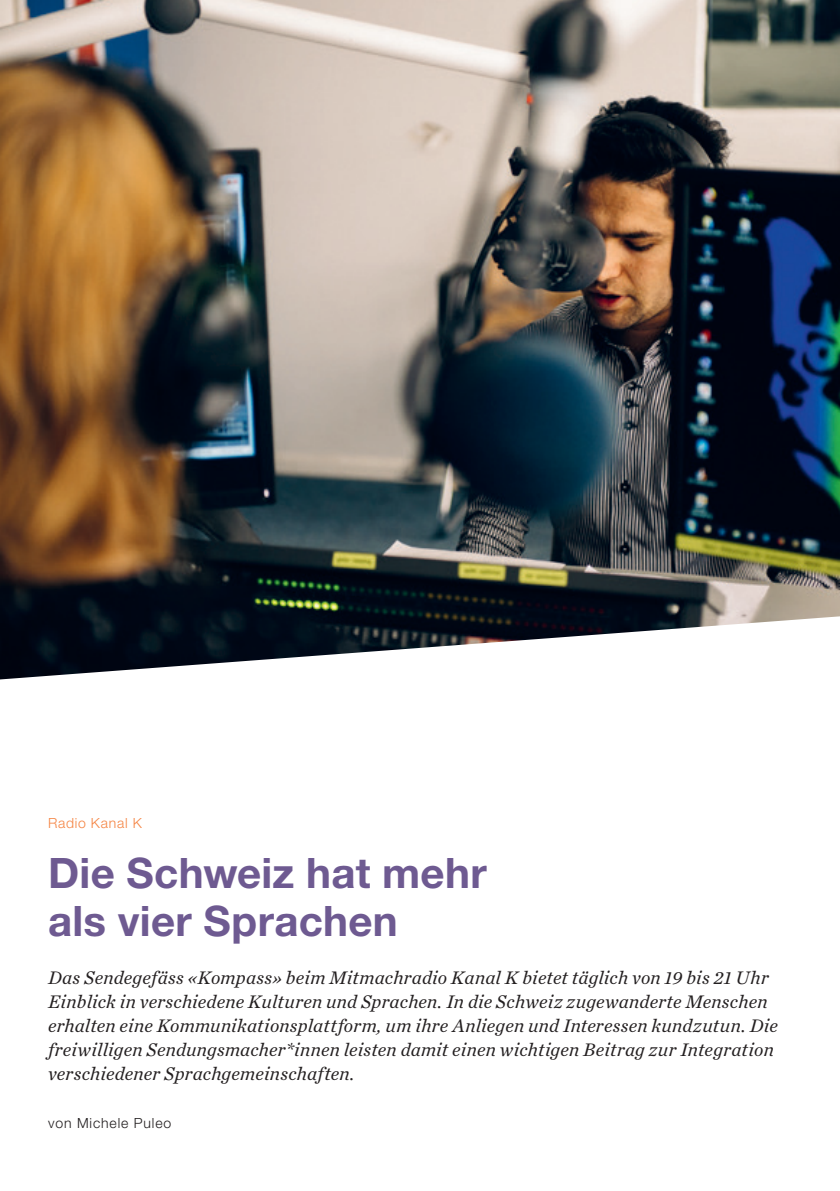
<style>
.page{position:relative;width:840px;height:1191px;background:#fff}
.page>*{position:absolute;margin:0;border:0;box-sizing:border-box;transform-origin:0 0}
.t1{font:700 42px/48px "Helvetica Neue LT Std";letter-spacing:.005em;color:#6e5a91}
.t2{font:italic 19px/24px "Chronicle Text G1";letter-spacing:.01em;color:#231f20}
.t3{font:300 14px "Helvetica Neue LT Std";letter-spacing:.06em;color:#231f20}
.t4{font:300 14px "Helvetica Neue LT Std";letter-spacing:.055em;color:#f58544}
</style>
<div class="page">
<img style="left:0;top:0;width:839px;height:679px">
<p class="t4" style="left:48px;top:814px;width:95px">Radio Kanal K</p>
<h1 class="t1" style="left:48px;top:848px;width:440px">Die Schweiz hat mehr als vier Sprachen</h1>
<p class="t2" style="left:48px;top:965px;width:731px">Das Sendegefäss «Kompass» beim Mitmachradio Kanal K bietet täglich von 19 bis 21 Uhr Einblick in verschiedene Kulturen und Sprachen. In die Schweiz zugewanderte Menschen erhalten eine Kommunikationsplattform, um ihre Anliegen und Interessen kundzutun. Die freiwilligen Sendungsmacher*innen leisten damit einen wichtigen Beitrag zur Integration verschiedener Sprachgemeinschaften.</p>
<p class="t3" style="left:48px;top:1114px;width:125px">von Michele Puleo</p>
</div>
